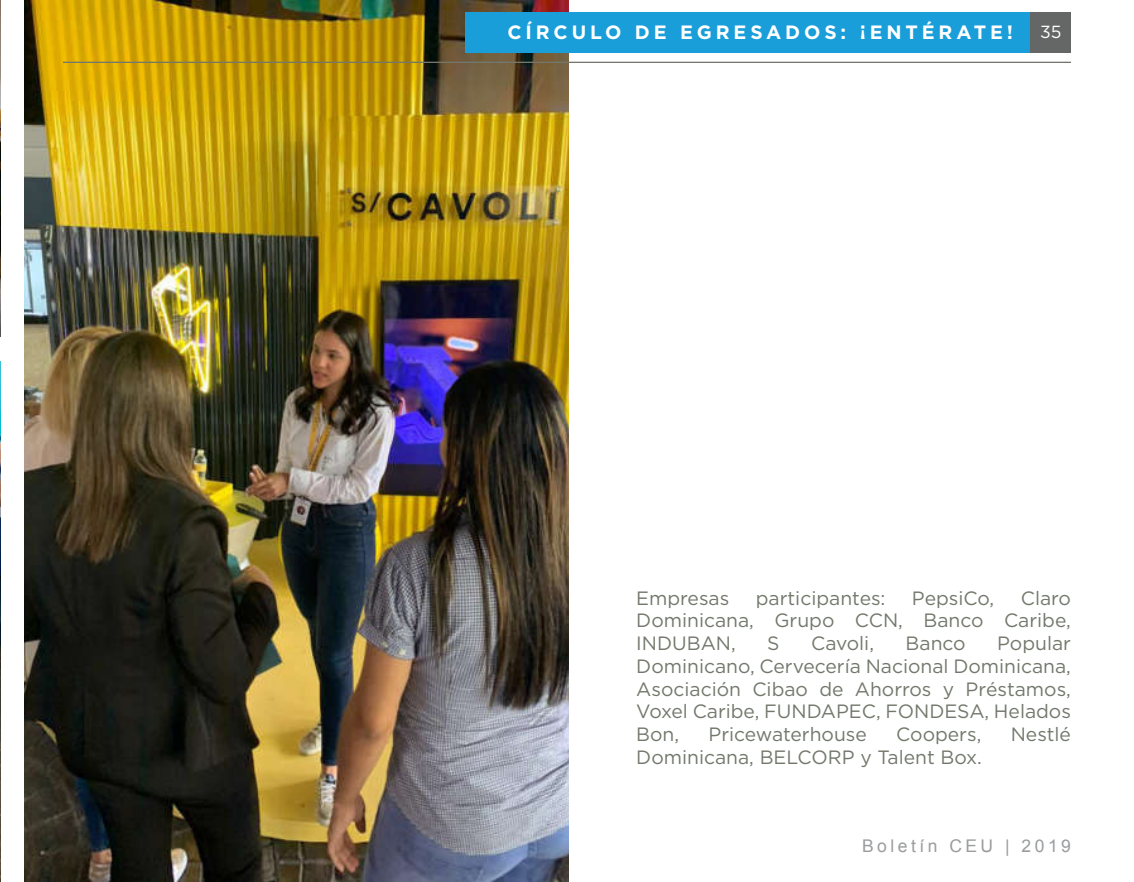
<style>
.page{position:relative;width:1134px;height:882px;background:#fff}
.page>*{position:absolute;margin:0;border:0;box-sizing:border-box;transform-origin:0 0}
.t1{font:19.25px/22.8px "Gotham HTF";color:#72786b;text-align:justify}
.t2{font:700 19.25px "Gotham HTF";letter-spacing:.2em;color:#fff}
.t3{font:17.5px "Arial";letter-spacing:.2em;color:#9a9c9e}
.t4{font:17.5px "Gotham HTF";color:#fff}
</style>
<div class="page">
<img style="left:0;top:362px;width:1px;height:520px">
<img style="left:0;top:0;width:1px;height:337px">
<img style="left:24px;top:0;width:545px;height:881px">
<hr style="left:63px;top:62px;width:1008px;height:1px;background:#73776c">
<div style="left:465px;top:12px;width:566px;height:40px;background:#199eda"></div>
<div style="left:1031px;top:12px;width:40px;height:40px;background:#656666"></div>
<p class="t2" style="left:507px;top:21px;width:507px">CÍRCULO DE EGRESADOS: ¡ENTÉRATE!</p>
<p class="t4" style="left:1040px;top:24px;width:23px">35</p>
<p class="t1" style="left:636px;top:587px;width:436px;text-indent:384px">Claro Dominicana, Grupo CCN, Banco Caribe, INDUBAN,</p>
<p class="t1" style="left:636px;top:587px;width:95px">Empresas</p>
<p class="t1" style="left:756px;top:587px;width:131px">participantes:</p>
<p class="t1" style="left:912px;top:587px;width:84px">PepsiCo,</p>
<p class="t1" style="left:636px;top:633px;width:436px;text-indent:361px">Popular Dominicano, Cervecería Nacional Dominicana, Asociación Cibao de Ahorros y Préstamos, Voxel Caribe, FUNDAPEC, FONDESA, Helados Bon,</p>
<p class="t1" style="left:767px;top:633px;width:14px">S</p>
<p class="t1" style="left:811px;top:633px;width:64px">Cavoli,</p>
<p class="t1" style="left:906px;top:633px;width:62px">Banco</p>
<p class="t1" style="left:709px;top:724px;width:160px">Pricewaterhouse</p>
<p class="t1" style="left:896px;top:724px;width:87px">Coopers,</p>
<p class="t1" style="left:1011px;top:724px;width:62px">Nestlé</p>
<p class="t1" style="left:636px;top:747px;width:347px">Dominicana, BELCORP y Talent Box.</p>
<p class="t3" style="left:862px;top:839px;width:210px">Boletín CEU | 2019</p>
</div>
